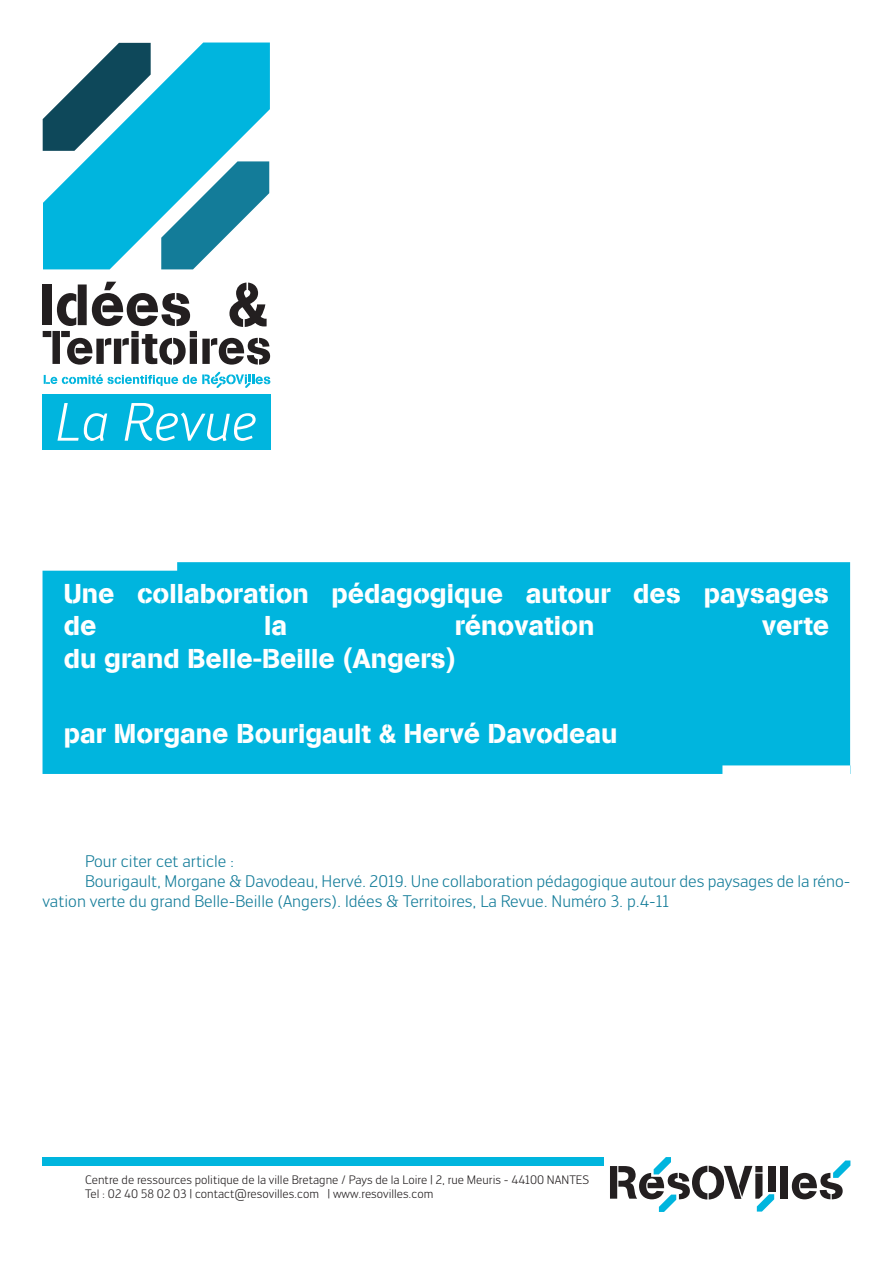
<style>
.page{position:relative;width:893px;height:1263px;background:#fff}
.page>*{position:absolute;margin:0;border:0;box-sizing:border-box;transform-origin:0 0}
.citation{font:27px/32.4px "AG Book BQ Stencil";color:#fff}
.resume{font:16.5px/19.8px "Engel New Sans PRO";color:#137c99}
.bas_de_page{font:12px "Engel New Sans PRO";color:#231f20}
</style>
<div class="page">
<div style="left:43px;top:562px;width:807px;height:212px;background:#00b5de"></div>
<div style="left:43px;top:395px;width:228px;height:55px;background:#00b5de"></div>
<svg style="left:43px;top:43px;width:227px;height:226px;fill:#00b5de"></svg>
<svg style="left:161px;top:161px;width:108px;height:108px"></svg>
<svg style="left:43px;top:43px;width:108px;height:108px"></svg>
<svg style="left:43px;top:282px;width:227px;height:83px"></svg>
<svg style="left:44px;top:372px;width:226px;height:16px"></svg>
<svg style="left:57px;top:403px;width:50px;height:38px"></svg>
<svg style="left:125px;top:403px;width:131px;height:38px"></svg>
<div style="left:768px;top:1166px;width:7px;height:25px;background:#231f20"></div>
<div style="left:780px;top:1166px;width:8px;height:33px;background:#231f20"></div>
<svg style="left:792px;top:1160px;width:58px;height:39px"></svg>
<svg style="left:610px;top:1157px;width:164px;height:55px"></svg>
<div style="left:43px;top:1157px;width:561px;height:8px;background:#00b5de"></div>
<p class="citation" style="left:64px;top:578px;width:767px">Une collaboration pédagogique autour des paysages de</p>
<p class="citation" style="left:264px;top:610px;width:25px">la</p>
<p class="citation" style="left:455px;top:610px;width:141px">rénovation</p>
<p class="citation" style="left:762px;top:610px;width:69px">verte</p>
<p class="citation" style="left:64px;top:642px;width:394px">du grand Belle-Beille (Angers)</p>
<p class="citation" style="left:64px;top:717px;width:555px">par Morgane Bourigault &amp; Hervé Davodeau</p>
<p class="resume" style="left:85px;top:851px;width:151px">Pour citer cet article :</p>
<p class="resume" style="left:43px;top:871px;width:809px;text-indent:43px">Bourigault, Morgane &amp; Davodeau, Hervé. 2019. Une collaboration pédagogique autour des paysages de la réno&shy;vation verte du grand Belle-Beille (Angers). Idées &amp; Territoires, La Revue. Numéro 3. p.4-11</p>
<p class="bas_de_page" style="left:85px;top:1172px;width:506px">Centre de ressources politique de la ville Bretagne / Pays de la Loire | 2, rue Meuris - 44100 NANTES</p>
<p class="bas_de_page" style="left:85px;top:1187px;width:350px">Tel : 02 40 58 02 03 | contact@resovilles.com | www.resovilles.com</p>
</div>
